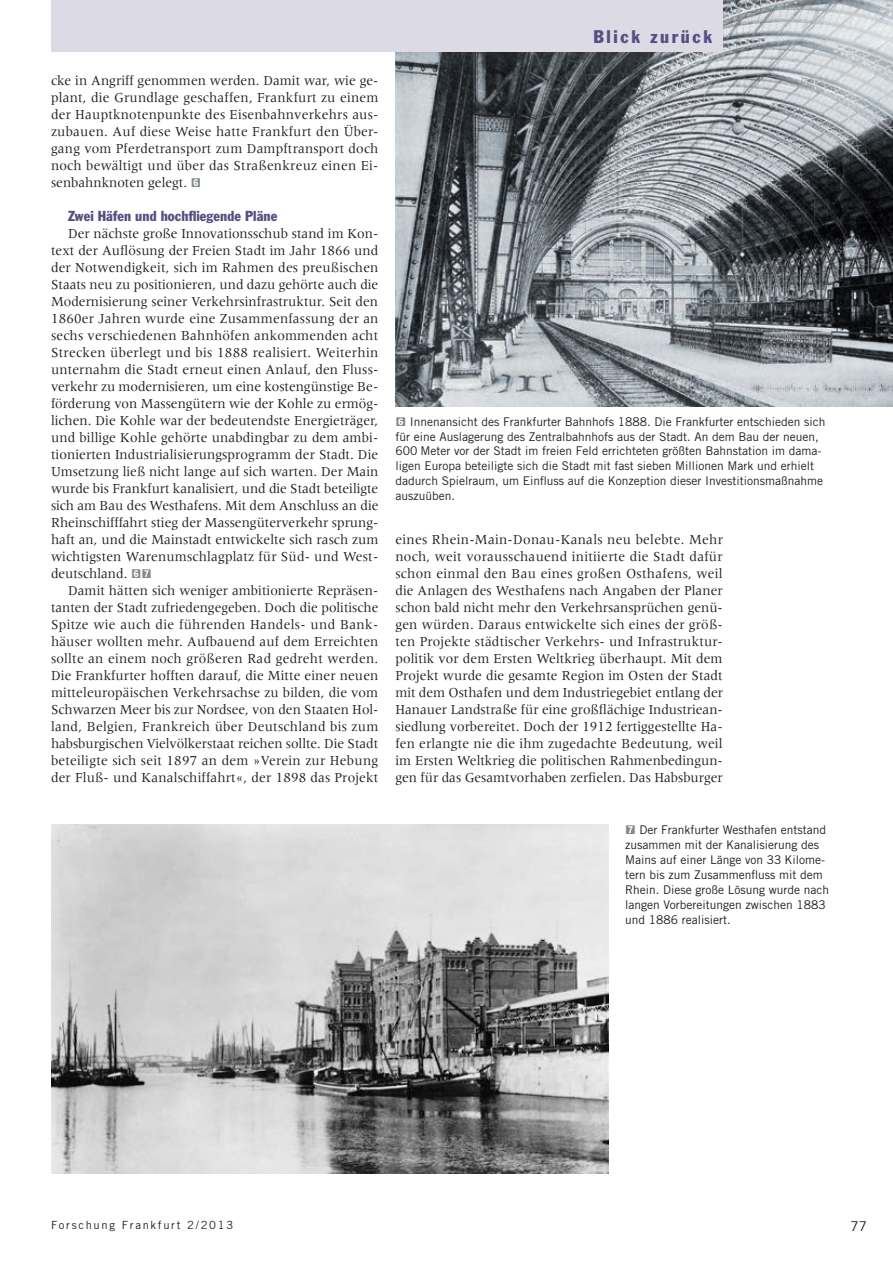
<style>
.page{position:relative;width:893px;height:1263px;background:#fff}
.page>*{position:absolute;margin:0;border:0;box-sizing:border-box;transform-origin:0 0}
.t1{font:condensed 18px "Franklin Gothic";letter-spacing:.15em;color:#564f82}
.t2{font:14.25px/17px "Meridien";letter-spacing:.01em;color:#231f20;text-align:justify;scale:.95 1}
.t3{font:condensed 14.25px "Franklin Gothic";letter-spacing:.005em;color:#564f82}
.t4{font:13.5px "Trade Gothic";color:#231f20}
.t5{font:12px/14.9px "Trade Gothic";color:#231f20}
.t6{font:11.25px "Trade Gothic";letter-spacing:.15em;color:#231f20}
.s1{font-family:"Gothic Ziff";font-weight:500;font-size:12px;color:#81898e}
.s2{font-family:"Gothic Ziff";font-weight:500;color:#81898e}
</style>
<div class="page">
<img style="left:395px;top:0;width:498px;height:407px">
<div style="left:51px;top:0;width:672px;height:51px;background:#dbdae5"></div>
<img style="left:51px;top:825px;width:557px;height:349px">
<p class="t2" style="left:51px;top:72px;width:346px">cke in Angriff genommen werden. Damit war, wie ge&shy;plant, die Grundlage geschaffen, Frankfurt zu einem der Hauptknotenpunkte des Eisenbahnverkehrs aus&shy;zubauen. Auf diese Weise hatte Frankfurt den Über&shy;gang vom Pferdetransport zum Dampftransport doch noch bewältigt und über das Straßenkreuz einen Ei&shy;senbahnknoten gelegt. <span class="s1">6</span></p>
<p class="t3" style="left:68px;top:207px;width:211px">Zwei Häfen und hochfliegende Pläne</p>
<p class="t2" style="left:51px;top:225px;width:346px;text-indent:17px">Der nächste große Innovationsschub stand im Kon&shy;text der Auflösung der Freien Stadt im Jahr 1866 und der Notwendigkeit, sich im Rahmen des preußischen Staats neu zu positionieren, und dazu gehörte auch die Modernisierung seiner Verkehrsinfrastruktur. Seit den 1860er Jahren wurde eine Zusammenfassung der an sechs verschiedenen Bahnhöfen ankommenden acht Strecken überlegt und bis 1888 realisiert. Weiterhin unternahm die Stadt erneut einen Anlauf, den Fluss&shy;verkehr zu modernisieren, um eine kostengünstige Be&shy;förderung von Massengütern wie der Kohle zu ermög&shy;lichen. Die Kohle war der bedeutendste Energieträger, und billige Kohle gehörte unabdingbar zu dem ambi&shy;tionierten Industrialisierungsprogramm der Stadt. Die Umsetzung ließ nicht lange auf sich warten. Der Main wurde bis Frankfurt kanalisiert, und die Stadt beteiligte sich am Bau des Westhafens. Mit dem Anschluss an die Rheinschifffahrt stieg der Massengüterverkehr sprung&shy;haft an, und die Mainstadt entwickelte sich rasch zum wichtigsten Warenumschlagplatz für Süd- und West&shy;deutschland. <span class="s1">67</span></p>
<p class="t2" style="left:51px;top:582px;width:346px;text-indent:17px">Damit hätten sich weniger ambitionierte Repräsen&shy;tanten der Stadt zufriedengegeben. Doch die politische Spitze wie auch die führenden Handels- und Bank&shy;häuser wollten mehr. Aufbauend auf dem Erreichten sollte an einem noch größeren Rad gedreht werden.<br>Die Frankfurter hofften darauf, die Mitte einer neuen mitteleuropäischen Verkehrsachse zu bilden, die vom Schwarzen Meer bis zur Nordsee, von den Staaten Hol&shy;land, Belgien, Frankreich über Deutschland bis zum habsburgischen Vielvölkerstaat reichen sollte. Die Stadt beteiligte sich seit 1897 an dem »Verein zur Hebung der Fluß- und Kanalschiffahrt«, der 1898 das Projekt</p>
<p class="t1" style="left:593px;top:26px;width:120px">Blick zurück</p>
<p class="t5" style="left:395px;top:414px;width:432px"><span class="s2">6</span> Innenansicht des Frankfurter Bahnhofs 1888. Die Frankfurter entschieden sich für eine Auslagerung des Zentralbahnhofs aus der Stadt. An dem Bau der neuen, 600 Meter vor der Stadt im freien Feld errichteten größten Bahnstation im dama&shy;ligen Europa beteiligte sich die Stadt mit fast sieben Millionen Mark und erhielt dadurch Spielraum, um Einfluss auf die Konzeption dieser Investitionsmaßnahme auszuüben.</p>
<p class="t2" style="left:395px;top:531px;width:346px">eines Rhein-Main-Donau-Kanals neu belebte. Mehr noch, weit vorausschauend initiierte die Stadt dafür schon einmal den Bau eines großen Osthafens, weil die Anlagen des Westhafens nach Angaben der Planer schon bald nicht mehr den Verkehrsansprüchen genü&shy;gen würden. Daraus entwickelte sich eines der größ&shy;ten Projekte städtischer Verkehrs- und Infrastruktur&shy;politik vor dem Ersten Weltkrieg überhaupt. Mit dem Projekt wurde die gesamte Region im Osten der Stadt mit dem Osthafen und dem Industriegebiet entlang der Hanauer Landstraße für eine großflächige Industriean&shy;siedlung vorbereitet. Doch der 1912 fertiggestellte Ha&shy;fen erlangte nie die ihm zugedachte Bedeutung, weil im Ersten Weltkrieg die politischen Rahmenbedingun&shy;gen für das Gesamtvorhaben zerfielen. Das Habsburger</p>
<p class="t5" style="left:625px;top:822px;width:206px"><span class="s2">7</span> Der Frankfurter Westhafen entstand zusammen mit der Kanalisierung des Mains auf einer Länge von 33 Kilome&shy;tern bis zum Zusammenfluss mit dem Rhein. Diese große Lösung wurde nach langen Vorbereitungen zwischen 1883 und 1886 realisiert.</p>
<p class="t6" style="left:51px;top:1218px;width:184px">Forschung Frankfurt 2/2013</p>
<p class="t4" style="left:850px;top:1217px;width:18px">77</p>
</div>
